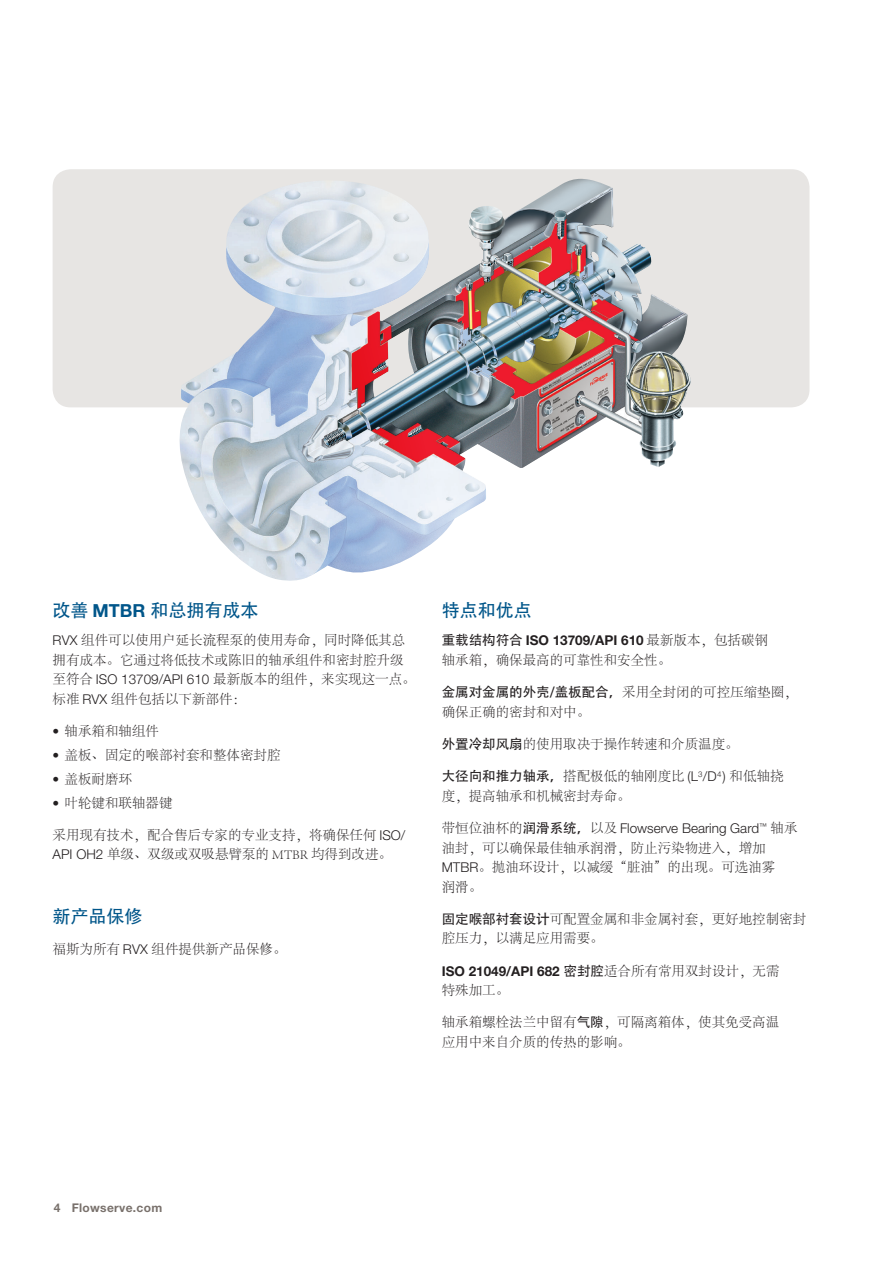
<style>
.page{position:relative;width:893px;height:1263px;background:#fff}
.page>*{position:absolute;margin:0;border:0;box-sizing:border-box;transform-origin:0 0}
.Subhead_Level_1__blu{font:18px "Adobe Heiti Std";color:#00568a}
.Body_copy{font:300 13.5px/19.5px "Adobe Song Std";color:#231f20}
.t1{font:700 12px "Helvetica Neue LT Std";letter-spacing:.025em;color:#79716c}
.s1{font-family:"Helvetica Neue LT Std";font-weight:700}
.s2{font-family:"Helvetica Neue LT Std"}
.s3{font-family:"Adobe Heiti Std";font-weight:400}
</style>
<div class="page">
<div style="left:53px;top:169px;width:756px;height:238px;background:#e7e5e3;border-radius:18px"></div>
<img style="left:177px;top:179px;width:514px;height:402px">
<p class="Subhead_Level_1__blu" style="left:53px;top:600px;width:208px">改善 <span class="s1">MTBR</span> 和总拥有成本</p>
<p class="Body_copy" style="left:53px;top:631px;width:365px"><span class="s2">RVX</span> 组件可以使用户延长流程泵的使用寿命，同时降低其总拥有成本。它通过将低技术或陈旧的轴承组件和密封腔升级至符合 <span class="s2">ISO 13709/API 610</span> 最新版本的组件，来实现这一点。标准 <span class="s2">RVX</span> 组件包括以下新部件：</p>
<p class="Body_copy" style="left:53px;top:722px;width:108px"><span class="s2">•</span> 轴承箱和轴组件</p>
<p class="Body_copy" style="left:53px;top:746px;width:229px"><span class="s2">•</span> 盖板、固定的喉部衬套和整体密封腔</p>
<p class="Body_copy" style="left:53px;top:770px;width:81px"><span class="s2">•</span> 盖板耐磨环</p>
<p class="Body_copy" style="left:53px;top:793px;width:121px"><span class="s2">•</span> 叶轮键和联轴器键</p>
<p class="Body_copy" style="left:53px;top:826px;width:354px">采用现有技术，配合售后专家的专业支持，将确保任何 <span class="s2">ISO/<br>API OH2</span> 单级、双级或双吸悬臂泵的 MTBR 均得到改进。</p>
<p class="Subhead_Level_1__blu" style="left:53px;top:906px;width:91px">新产品保修</p>
<p class="Body_copy" style="left:53px;top:939px;width:235px">福斯为所有 <span class="s2">RVX</span> 组件提供新产品保修。</p>
<p class="Subhead_Level_1__blu" style="left:442px;top:600px;width:91px">特点和优点</p>
<p class="Body_copy" style="left:442px;top:631px;width:328px"><span class="s3">重载结构符合</span> <span class="s1">ISO 13709/API 610</span> 最新版本，包括碳钢轴承箱，确保最高的可靠性和安全性。</p>
<p class="Body_copy" style="left:442px;top:683px;width:357px"><span class="s3">金属对金属的外壳/盖板配合，</span>采用全封闭的可控压缩垫圈，确保正确的密封和对中。</p>
<p class="Body_copy" style="left:442px;top:735px;width:298px"><span class="s3">外置冷却风扇</span>的使用取决于操作转速和介质温度。</p>
<p class="Body_copy" style="left:442px;top:767px;width:343px"><span class="s3">大径向和推力轴承，</span>搭配极低的轴刚度比 <span class="s2">(L</span><sup>3</sup><span class="s2">/D</span><sup>4</sup> <span class="s2">)</span> 和低轴挠度，提高轴承和机械密封寿命。</p>
<p class="Body_copy" style="left:442px;top:819px;width:357px">带恒位油杯的<span class="s3">润滑系统，</span>以及 <span class="s2">Flowserve Bearing Gard</span><sup>™</sup> 轴承油封，可以确保最佳轴承润滑，防止污染物进入，增加<br><span class="s2">MTBR</span>。抛油环设计，以减缓“脏油”的出现。可选油雾<br>润滑。</p>
<p class="Body_copy" style="left:442px;top:910px;width:366px"><span class="s3">固定喉部衬套设计</span>可配置金属和非金属衬套，更好地控制密封腔压力，以满足应用需要。</p>
<p class="Body_copy" style="left:442px;top:961px;width:339px"><span class="s1">ISO 21049/API 682</span> <span class="s3">密封腔</span>适合所有常用双封设计，无需特殊加工。</p>
<p class="Body_copy" style="left:442px;top:1013px;width:339px">轴承箱螺栓法兰中留有<span class="s3">气隙</span>，可隔离箱体，使其免受高温应用中来自介质的传热的影响。</p>
<p class="t1" style="left:54px;top:1201px;width:110px">4 Flowserve.com</p>
</div>
